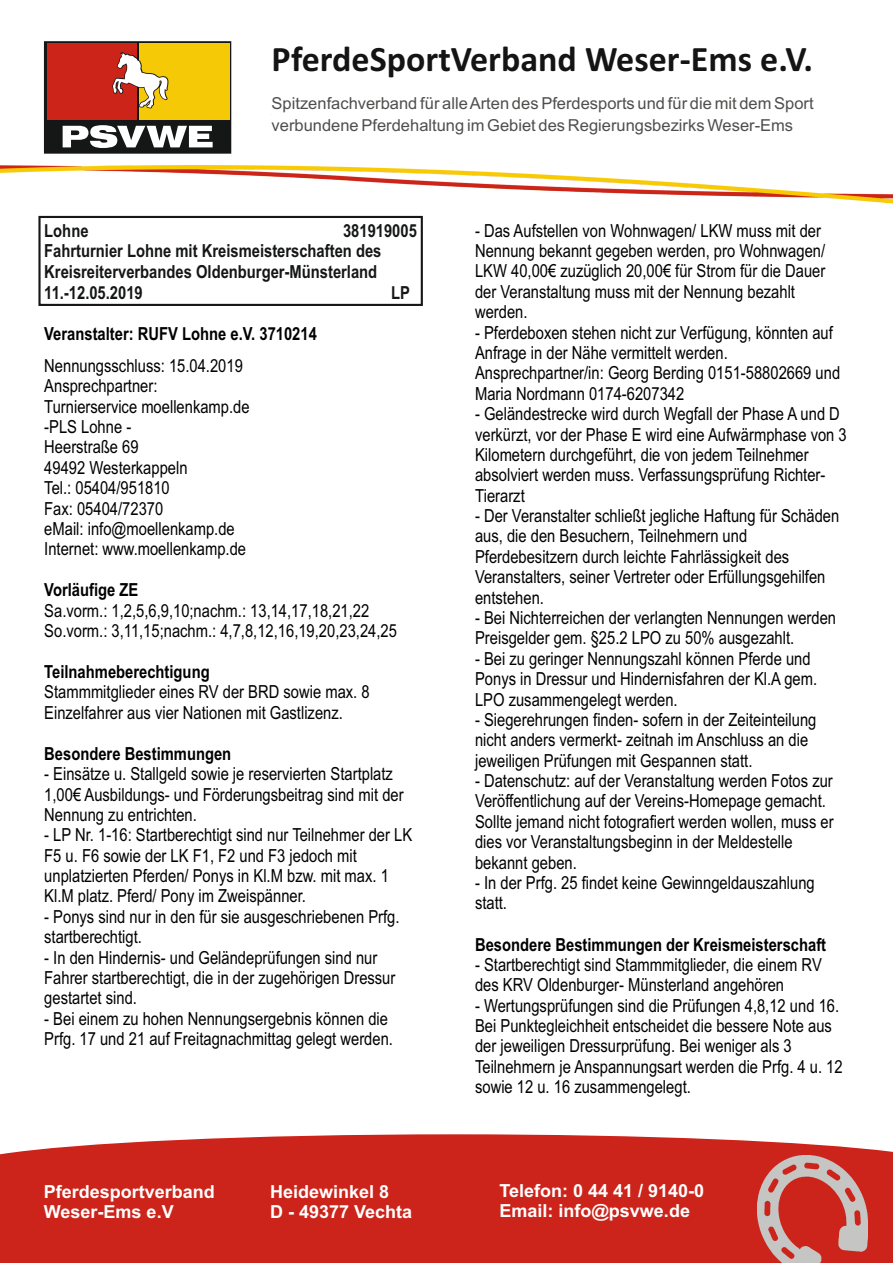
<style>
.page{position:relative;width:893px;height:1263px;background:#fff}
.page>*{position:absolute;margin:0;border:0;box-sizing:border-box;transform-origin:0 0}
.t1{font:700 36px "Calibri";color:#141415}
.t2{font:18px/20.4px "Arial Narrow";color:#000}
.t3{font:700 18px "Arial Narrow";color:#000}
.t4{font:700 18px/20.5px "Arial Narrow";color:#151616}
.t5{font:700 18px/20.1px "Arial";color:#fff}
.t6{font:16.5px/21.8px "Arial";color:#4e4e4d}
</style>
<div class="page">
<div style="left:0;top:1167px;width:893px;height:96px;background:#cc241b"></div>
<svg style="left:0;top:1134px;width:893px;height:66px;fill:#cc241b"></svg>
<svg style="left:44px;top:41px;width:187px;height:107px;background:#bb7837"></svg>
<img style="left:1px;top:148px;width:892px;height:56px">
<img style="left:758px;top:1156px;width:110px;height:107px">
<div style="left:38px;top:216px;width:385px;height:90px;border:2px solid #151616"></div>
<h1 class="t1" style="left:272px;top:44px;width:543px">PferdeSportVerband Weser-Ems e.V.</h1>
<p class="t6" style="left:272px;top:94px;width:544px">Spitzenfachverband für alle Arten des Pferdesports und für die mit dem Sport verbundene Pferdehaltung im Gebiet des Regierungsbezirks Weser-Ems</p>
<p class="t4" style="left:44px;top:222px;width:374px;text-indent:299px">381919005<br>Fahrturnier Lohne mit Kreismeisterschaften des<br>Kreisreiterverbandes Oldenburger-Münsterland<br>11.-12.05.2019</p>
<p class="t4" style="left:44px;top:222px;width:46px">Lohne</p>
<p class="t4" style="left:391px;top:284px;width:20px">LP</p>
<p class="t3" style="left:44px;top:326px;width:274px">Veranstalter: RUFV Lohne e.V. 3710214</p>
<p class="t2" style="left:44px;top:357px;width:207px">Nennungsschluss: 15.04.2019<br>Ansprechpartner:<br>Turnierservice moellenkamp.de -PLS Lohne -<br>Heerstraße 69<br>49492 Westerkappeln<br>Tel.: 05404/951810<br>Fax: 05404/72370<br>eMail: info@moellenkamp.de<br>Internet: www.moellenkamp.de</p>
<p class="t3" style="left:44px;top:583px;width:96px">Vorläufige ZE</p>
<p class="t2" style="left:44px;top:602px;width:354px">Sa.vorm.: 1,2,5,6,9,10;nachm.: 13,14,17,18,21,22<br>So.vorm.: 3,11,15;nachm.: 4,7,8,12,16,19,20,23,24,25</p>
<p class="t3" style="left:44px;top:665px;width:167px">Teilnahmeberechtigung</p>
<p class="t2" style="left:44px;top:683px;width:327px">Stammmitglieder eines RV der BRD sowie max. 8<br>Einzelfahrer aus vier Nationen mit Gastlizenz.</p>
<p class="t3" style="left:44px;top:747px;width:189px">Besondere Bestimmungen</p>
<p class="t2" style="left:44px;top:765px;width:361px">- Einsätze u. Stallgeld sowie je reservierten Startplatz<br>1,00€ Ausbildungs- und Förderungsbeitrag sind mit der<br>Nennung zu entrichten.</p>
<p class="t2" style="left:44px;top:826px;width:369px">- LP Nr. 1-16: Startberechtigt sind nur Teilnehmer der LK F5 u. F6 sowie der LK F1, F2 und F3 jedoch mit unplatzierten Pferden/ Ponys in Kl.M bzw. mit max. 1<br>Kl.M platz. Pferd/ Pony im Zweispänner.</p>
<p class="t2" style="left:44px;top:908px;width:357px">- Ponys sind nur in den für sie ausgeschriebenen Prfg. startberechtigt.</p>
<p class="t2" style="left:44px;top:949px;width:353px">- In den Hindernis- und Geländeprüfungen sind nur<br>Fahrer startberechtigt, die in der zugehörigen Dressur gestartet sind.</p>
<p class="t2" style="left:44px;top:1010px;width:350px">- Bei einem zu hohen Nennungsergebnis können die<br>Prfg. 17 und 21 auf Freitagnachmittag gelegt werden.</p>
<p class="t2" style="left:475px;top:222px;width:352px">- Das Aufstellen von Wohnwagen/ LKW muss mit der Nennung bekannt gegeben werden, pro Wohnwagen/ LKW 40,00€ zuzüglich 20,00€ für Strom für die Dauer der Veranstaltung muss mit der Nennung bezahlt werden.</p>
<p class="t2" style="left:475px;top:324px;width:367px">- Pferdeboxen stehen nicht zur Verfügung, könnten auf Anfrage in der Nähe vermittelt werden.<br>Ansprechpartner/in: Georg Berding 0151-58802669 und Maria Nordmann 0174-6207342</p>
<p class="t2" style="left:475px;top:405px;width:373px">- Geländestrecke wird durch Wegfall der Phase A und D verkürzt, vor der Phase E wird eine Aufwärmphase von 3<br>Kilometern durchgeführt, die von jedem Teilnehmer absolviert werden muss. Verfassungsprüfung Richter-Tierarzt</p>
<p class="t2" style="left:475px;top:507px;width:366px">- Der Veranstalter schließt jegliche Haftung für Schäden aus, die den Besuchern, Teilnehmern und Pferdebesitzern durch leichte Fahrlässigkeit des Veranstalters, seiner Vertreter oder Erfüllungsgehilfen entstehen.</p>
<p class="t2" style="left:475px;top:609px;width:362px">- Bei Nichterreichen der verlangten Nennungen werden<br>Preisgelder gem. §25.2 LPO zu 50% ausgezahlt.</p>
<p class="t2" style="left:475px;top:650px;width:344px">- Bei zu geringer Nennungszahl können Pferde und<br>Ponys in Dressur und Hindernisfahren der Kl.A gem.<br>LPO zusammengelegt werden.</p>
<p class="t2" style="left:475px;top:711px;width:343px">- Siegerehrungen finden- sofern in der Zeiteinteilung nicht anders vermerkt- zeitnah im Anschluss an die jeweiligen Prüfungen mit Gespannen statt.</p>
<p class="t2" style="left:475px;top:772px;width:360px">- Datenschutz: auf der Veranstaltung werden Fotos zur Veröffentlichung auf der Vereins-Homepage gemacht.<br>Sollte jemand nicht fotografiert werden wollen, muss er dies vor Veranstaltungsbeginn in der Meldestelle bekannt geben.</p>
<p class="t2" style="left:475px;top:874px;width:341px">- In der Prfg. 25 findet keine Gewinngeldauszahlung statt.</p>
<p class="t3" style="left:475px;top:937px;width:353px">Besondere Bestimmungen der Kreismeisterschaft</p>
<p class="t2" style="left:475px;top:956px;width:348px">- Startberechtigt sind Stammmitglieder, die einem RV des KRV Oldenburger- Münsterland angehören</p>
<p class="t2" style="left:475px;top:997px;width:369px">- Wertungsprüfungen sind die Prüfungen 4,8,12 und 16.<br>Bei Punktegleichheit entscheidet die bessere Note aus der jeweiligen Dressurprüfung. Bei weniger als 3<br>Teilnehmern je Anspannungsart werden die Prfg. 4 u. 12 sowie 12 u. 16 zusammengelegt.</p>
<p class="t5" style="left:44px;top:1183px;width:173px">Pferdesportverband<br>Weser-Ems e.V</p>
<p class="t5" style="left:270px;top:1183px;width:144px">Heidewinkel 8<br>D - 49377 Vechta</p>
<p class="t5" style="left:499px;top:1182px;width:206px">Telefon: 0 44 41 / 9140-0<br>Email: info@psvwe.de</p>
</div>
